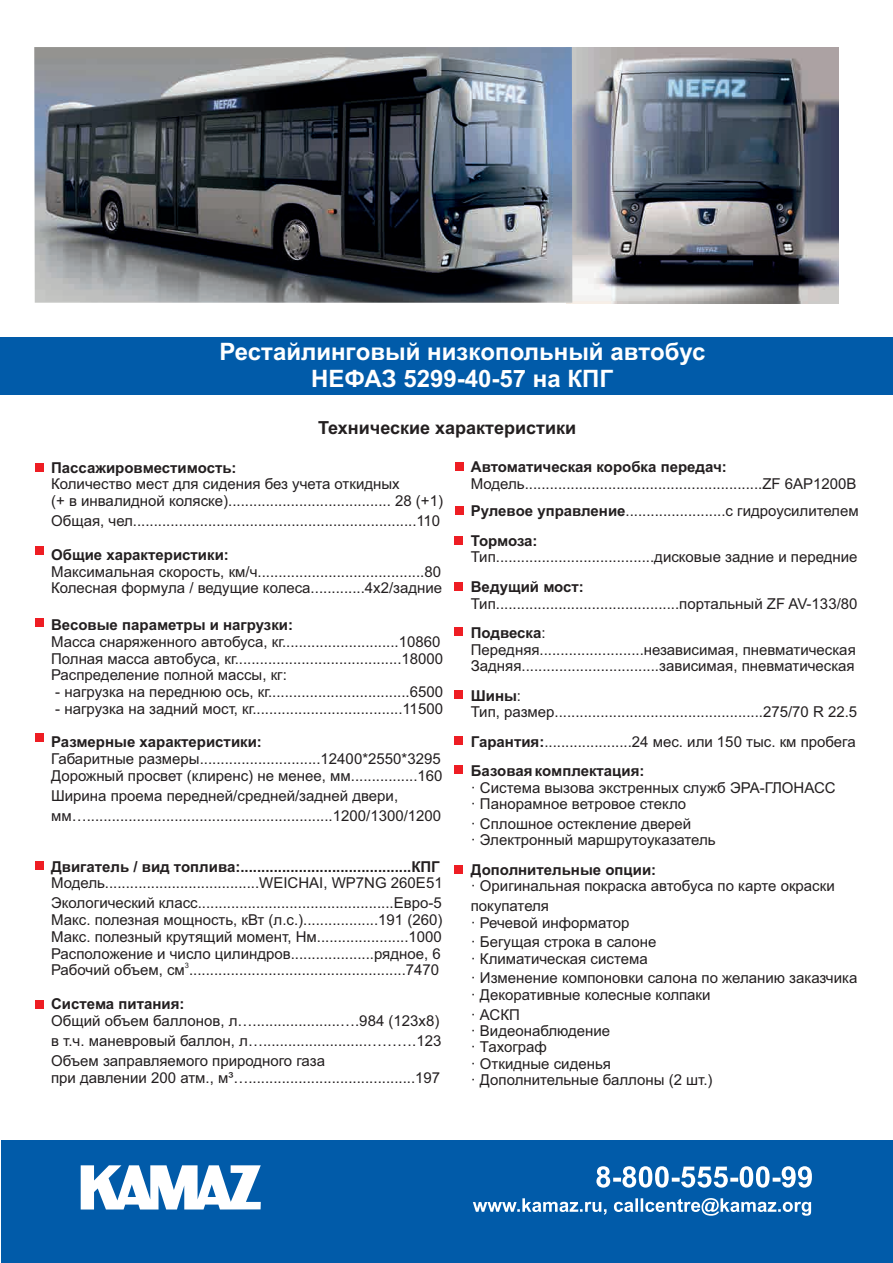
<style>
.page{position:relative;width:893px;height:1263px;background:#fff}
.page>*{position:absolute;margin:0;border:0;box-sizing:border-box;transform-origin:0 0}
.t1{font:700 24px/26.8px "Arial";color:#fff;text-align:center}
.t2{font:700 18px "Arial";color:#231f20}
.t3{font:15px/16.8px "Arial";color:#231f20}
.t4{font:700 15px "Arial";color:#231f20}
.t5{font:7.5px "Arial";color:#231f20}
.s1{font-weight:700}
</style>
<div class="page">
<div style="left:0;top:337px;width:893px;height:58px;background:#015ba9"></div>
<div style="left:1px;top:1140px;width:892px;height:122px;background:#015ba9"></div>
<svg style="left:81px;top:1165px;width:180px;height:44px"></svg>
<svg style="left:473px;top:1198px;width:338px;height:18px"></svg>
<svg style="left:596px;top:1166px;width:216px;height:21px"></svg>
<img style="left:572px;top:47px;width:267px;height:256px">
<img style="left:34px;top:47px;width:538px;height:256px">
<div style="left:35px;top:463px;width:9px;height:9px;background:#ee1d23"></div>
<div style="left:35px;top:547px;width:9px;height:8px;background:#ee1d23"></div>
<div style="left:35px;top:734px;width:9px;height:8px;background:#ee1d23"></div>
<div style="left:455px;top:462px;width:8px;height:9px;background:#ee1d23"></div>
<div style="left:35px;top:618px;width:9px;height:8px;background:#ee1d23"></div>
<div style="left:455px;top:506px;width:8px;height:8px;background:#ee1d23"></div>
<div style="left:455px;top:536px;width:8px;height:9px;background:#ee1d23"></div>
<div style="left:454px;top:628px;width:9px;height:8px;background:#ee1d23"></div>
<div style="left:455px;top:691px;width:8px;height:8px;background:#ee1d23"></div>
<div style="left:454px;top:765px;width:9px;height:8px;background:#ee1d23"></div>
<div style="left:35px;top:862px;width:9px;height:8px;background:#ee1d23"></div>
<div style="left:455px;top:736px;width:8px;height:9px;background:#ee1d23"></div>
<div style="left:35px;top:1000px;width:9px;height:9px;background:#ee1d23"></div>
<div style="left:455px;top:582px;width:8px;height:8px;background:#ee1d23"></div>
<div style="left:454px;top:866px;width:9px;height:8px;background:#ee1d23"></div>
<h1 class="t1" style="left:219px;top:341px;width:488px">Рестайлинговый низкопольный автобус<br>НЕФАЗ 5299-40-57 на КПГ</h1>
<p class="t2" style="left:318px;top:421px;width:260px">Технические характеристики</p>
<p class="t4" style="left:51px;top:462px;width:187px">Пассажировместимость:</p>
<p class="t3" style="left:51px;top:477px;width:393px">Количество мест для сидения без учета откидных<br>(+ в инвалидной коляске)....................................... 28 (+1)</p>
<p class="t3" style="left:51px;top:514px;width:391px">Общая, чел....................................................................110</p>
<p class="t4" style="left:51px;top:549px;width:179px">Общие характеристики:</p>
<p class="t3" style="left:51px;top:564px;width:393px">Максимальная скорость, км/ч........................................80<br>Колесная формула / ведущие колеса.............4х2/задние</p>
<p class="t4" style="left:51px;top:619px;width:243px">Весовые параметры и нагрузки:</p>
<p class="t3" style="left:51px;top:635px;width:394px">Масса снаряженного автобуса, кг............................10860<br>Полная масса автобуса, кг........................................18000<br>Распределение полной массы, кг:</p>
<p class="t3" style="left:55px;top:685px;width:389px">- нагрузка на переднюю ось, кг..................................6500</p>
<p class="t3" style="left:55px;top:702px;width:389px">- нагрузка на задний мост, кг....................................11500</p>
<p class="t4" style="left:51px;top:736px;width:212px">Размерные характеристики:</p>
<p class="t3" style="left:51px;top:752px;width:393px">Габаритные размеры.............................12400*2550*3295<br>Дорожный просвет (клиренс) не менее, мм................160</p>
<p class="t3" style="left:51px;top:787px;width:392px;line-height:20.1px">Ширина проема передней/средней/задней двери, мм…...........................................................1200/1300/1200</p>
<p class="t4" style="left:51px;top:860px;width:390px">Двигатель / вид топлива:.........................................КПГ</p>
<p class="t3" style="left:51px;top:874px;width:393px;line-height:20.1px">Модель.....................................WEICHAI, WP7NG 260E51<br>Экологический класс...............................................Евро-5</p>
<p class="t3" style="left:51px;top:913px;width:393px;text-align:justify">Макс. полезная мощность, кВт (л.с.)..................191 (260)<br>Макс. полезный крутящий момент, Нм......................1000<br>Расположение и число цилиндров....................рядное, 6</p>
<p class="t5" style="left:185px;top:962px;width:6px">3</p>
<p class="t3" style="left:51px;top:963px;width:390px">Рабочий объем, см ....................................................7470</p>
<p class="t4" style="left:51px;top:998px;width:135px">Система питания:</p>
<p class="t3" style="left:51px;top:1012px;width:392px;line-height:20.1px">Общий объем баллонов, л….....................….984 (123х8) в т.ч. маневровый баллон, л….........................……….123<br>Объем заправляемого природного газа</p>
<p class="t3" style="left:51px;top:1070px;width:391px">при давлении 200 атм., м³…........................................197</p>
<p class="t4" style="left:471px;top:461px;width:257px">Автоматическая коробка передач:</p>
<p class="t3" style="left:471px;top:471px;width:389px;line-height:27.9px">Модель.........................................................ZF 6АР1200B<br><span class="s1">Рулевое управление</span>........................с гидроусилителем</p>
<p class="t4" style="left:471px;top:535px;width:68px">Тормоза:</p>
<p class="t3" style="left:471px;top:550px;width:388px">Тип......................................дисковые задние и передние</p>
<p class="t4" style="left:471px;top:581px;width:115px">Ведущий мост:</p>
<p class="t3" style="left:471px;top:590px;width:388px;line-height:29.5px">Тип............................................портальный ZF AV-133/80<br><span class="s1">Подвеска</span>:</p>
<p class="t3" style="left:471px;top:642px;width:386px">Передняя.........................независимая, пневматическая<br>Задняя.................................зависимая, пневматическая</p>
<p class="t3" style="left:471px;top:688px;width:388px"><span class="s1">Шины</span>:<br>Тип, размер..................................................275/70 R 22.5</p>
<p class="t3" style="left:471px;top:728px;width:386px;line-height:29.5px"><span class="s1">Гарантия:</span>.....................24 мес. или 150 тыс. км пробега<br><span class="s1">Базовая комплектация:</span></p>
<p class="t3" style="left:471px;top:780px;width:366px">· Система вызова экстренных служб ЭРА-ГЛОНАСC · Панорамное ветровое стекло</p>
<p class="t3" style="left:471px;top:817px;width:246px">· Сплошное остекление дверей<br>· Электронный маршрутоуказатель</p>
<p class="t4" style="left:471px;top:864px;width:187px">Дополнительные опции:</p>
<p class="t3" style="left:471px;top:877px;width:365px;line-height:19.8px">· Оригинальная покраска автобуса по карте окраски покупателя</p>
<p class="t3" style="left:471px;top:914px;width:187px;line-height:19.8px">· Речевой информатор<br>· Бегущая строка в салоне</p>
<p class="t3" style="left:471px;top:950px;width:388px;line-height:19.8px">· Климатическая система<br>· Изменение компоновки салона по желанию заказчика</p>
<p class="t3" style="left:471px;top:986px;width:241px;line-height:19.8px">· Декоративные колесные колпаки · АСКП</p>
<p class="t3" style="left:471px;top:1024px;width:243px">· Видеонаблюдение<br>· Тахограф<br>· Откидные сиденья<br>· Дополнительные баллоны (2 шт.)</p>
</div>
